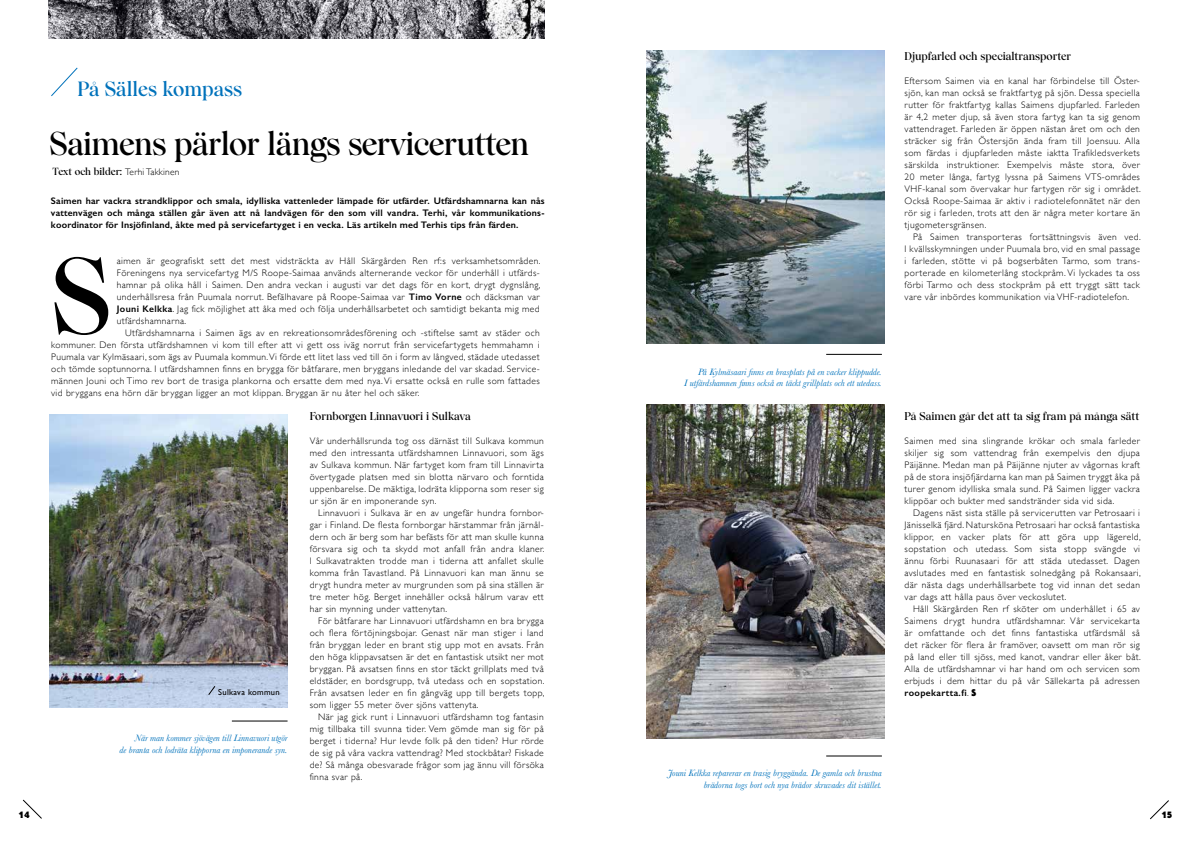
<style>
.page{position:relative;width:1191px;height:842px;background:#fff}
.page>*{position:absolute;margin:0;border:0;box-sizing:border-box;transform-origin:0 0}
.t1{font:600 32px "Wulkan Display";letter-spacing:-.02em;color:#000}
.t2{font:600 20px "Wulkan Display";color:#0072bb}
.t3{font:600 11px "Wulkan Display";color:#000}
.t4{font:600 10px "Wulkan Display";color:#000}
.t5{font:300 9.5px/12px "Gill Sans";letter-spacing:.04em;color:#000;text-align:justify}
.t6{font:italic 9.5px/11.4px "Baskerville";color:#0072bb;text-align:right}
.t7{font:600 9.5px/12px "Gill Sans";letter-spacing:.02em;color:#000;text-align:justify}
.t8{font:600 9.5px "Gill Sans";letter-spacing:.04em;color:#000}
.t9{font:900 9px "Serif Gothic Std";color:#000}
.t10{font:8.5px "Gill Sans";letter-spacing:.04em;color:#000}
.s1{font-family:"Gill Sans";font-weight:300;font-size:9.5px}
.s2{font-weight:600}
.s3{font-weight:300}
.s4{font-family:"Serif Gothic Std";font-weight:900}
</style>
<div class="page">
<svg style="left:51px;top:67px;width:27px;height:30px"></svg>
<svg style="left:48px;top:7px;width:1px;height:13px"></svg>
<img style="left:49px;top:0;width:495px;height:39px">
<img style="left:50px;top:414px;width:237px;height:293px">
<hr style="left:232px;top:720px;width:55px;height:1px;background:#000">
<img style="left:646px;top:405px;width:238px;height:333px">
<hr style="left:826px;top:755px;width:56px;height:1px;background:#000">
<img style="left:646px;top:51px;width:238px;height:293px">
<hr style="left:826px;top:354px;width:56px;height:1px;background:#000">
<svg style="left:54px;top:257px;width:54px;height:78px"></svg>
<svg style="left:208px;top:685px;width:8px;height:10px"></svg>
<svg style="left:22px;top:799px;width:20px;height:20px"></svg>
<svg style="left:1150px;top:800px;width:19px;height:20px"></svg>
<h2 class="t2" style="left:78px;top:77px;width:166px">På Sälles kompass</h2>
<h1 class="t1" style="left:50px;top:124px;width:481px">Saimens pärlor längs servicerutten</h1>
<p class="t4" style="left:53px;top:166px;width:128px">Text och bilder: <span class="s1">Terhi Takkinen</span></p>
<p class="t7" style="left:51px;top:195px;width:495px">Saimen har vackra strandklippor och smala, idylliska vattenleder lämpade för utfärder. Utfärdshamnarna kan nås vattenvägen och många ställen går även att nå landvägen för den som vill vandra. Terhi, vår kommunikations&shy;koordinator för Insjöfinland, åkte med på servicefartyget i en vecka. Läs artikeln med Terhis tips från färden.</p>
<p class="t5" style="left:117px;top:254px;width:425px">aimen är geografiskt sett det mest vidsträckta av Håll Skärgården Ren rf:s verksamhetsområden.<br>Föreningens nya servicefartyg M/S Roope-Saimaa används alternerande veckor för underhåll i utfärds&shy;hamnar på olika håll i Saimen. Den andra veckan i augusti var det dags för en kort, drygt dygnslång, underhållsresa från Puumala norrut. Befälhavare på Roope-Saimaa var <span class="s2">Timo Vorne</span> och däcksman var <span class="s2">Jouni Kelkka</span>. Jag fick möjlighet att åka med och följa underhållsarbetet och samtidigt bekanta mig med utfärdshamnarna.</p>
<p class="t5" style="left:51px;top:326px;width:490px;text-indent:74px">Utfärdshamnarna i Saimen ägs av en rekreationsområdesförening och -stiftelse samt av städer och kommuner. Den första utfärdshamnen vi kom till efter att vi gett oss iväg norrut från servicefartygets hemmahamn i Puumala var Kylmäsaari, som ägs av Puumala kommun. Vi förde ett litet lass ved till ön i form av långved, städade utedasset och tömde soptunnorna. I utfärdshamnen finns en brygga för båtfarare, men bryggans inledande del var skadad. Service&shy;männen Jouni och Timo rev bort de trasiga plankorna och ersatte dem med nya. Vi ersatte också en rulle som fattades vid bryggans ena hörn där bryggan ligger an mot klippan. Bryggan är nu åter hel och säker.</p>
<p class="t3" style="left:904px;top:50px;width:168px">Djupfarled och specialtransporter</p>
<p class="t5" style="left:904px;top:74px;width:238px">Eftersom Saimen via en kanal har förbindelse till Öster&shy;sjön, kan man också se fraktfartyg på sjön. Dessa speciella rutter för fraktfartyg kallas Saimens djupfarled. Farleden är 4,2 meter djup, så även stora fartyg kan ta sig genom vattendraget. Farleden är öppen nästan året om och den sträcker sig från Östersjön ända fram till Joensuu. Alla som färdas i djupfarleden måste iaktta Trafikledsverkets särskilda instruktioner. Exempelvis måste stora, över 20 meter långa, fartyg lyssna på Saimens VTS-områdes VHF-kanal som övervakar hur fartygen rör sig i området.<br>Också Roope-Saimaa är aktiv i radiotelefonnätet när den rör sig i farleden, trots att den är några meter kortare än tjugometersgränsen.</p>
<p class="t5" style="left:904px;top:230px;width:238px;text-indent:9px">På Saimen transporteras fortsättningsvis även ved.<br>I kvällsskymningen under Puumala bro, vid en smal passage i farleden, stötte vi på bogserbåten Tarmo, som trans&shy;porterade en kilometerlång stockpråm. Vi lyckades ta oss förbi Tarmo och dess stockpråm på ett tryggt sätt tack vare vår inbördes kommunikation via VHF-radiotelefon.</p>
<p class="t6" style="left:684px;top:366px;width:199px">På Kylmäsaari finns en brasplats på en vacker klippudde.<br>I utfärdshamnen finns också en täckt grillplats och ett utedass.</p>
<p class="t3" style="left:310px;top:410px;width:163px">Fornborgen Linnavuori i Sulkava</p>
<p class="t5" style="left:310px;top:434px;width:236px">Vår underhållsrunda tog oss därnäst till Sulkava kommun med den intressanta utfärdshamnen Linnavuori, som ägs av Sulkava kommun. När fartyget kom fram till Linnavirta övertygade platsen med sin blotta närvaro och forntida uppenbarelse. De mäktiga, lodräta klipporna som reser sig ur sjön är en imponerande syn.</p>
<p class="t5" style="left:310px;top:506px;width:236px;text-indent:9px">Linnavuori i Sulkava är en av ungefär hundra fornbor&shy;gar i Finland. De flesta fornborgar härstammar från järnål&shy;dern och är berg som har befästs för att man skulle kunna försvara sig och ta skydd mot anfall från andra klaner.<br>I Sulkavatrakten trodde man i tiderna att anfallet skulle komma från Tavastland. På Linnavuori kan man ännu se drygt hundra meter av murgrunden som på sina ställen är tre meter hög. Berget innehåller också hålrum varav ett har sin mynning under vattenytan.</p>
<p class="t5" style="left:310px;top:614px;width:236px;text-indent:9px">För båtfarare har Linnavuori utfärdshamn en bra brygga och flera förtöjningsbojar. Genast när man stiger i land från bryggan leder en brant stig upp mot en avsats. Från den höga klippavsatsen är det en fantastisk utsikt ner mot bryggan. På avsatsen finns en stor täckt grillplats med två eldstäder, en bordsgrupp, två utedass och en sopstation.<br>Från avsatsen leder en fin gångväg upp till bergets topp, som ligger 55 meter över sjöns vattenyta.</p>
<p class="t5" style="left:310px;top:710px;width:236px;text-indent:9px">När jag gick runt i Linnavuori utfärdshamn tog fantasin mig tillbaka till svunna tider. Vem gömde man sig för på berget i tiderna? Hur levde folk på den tiden? Hur rörde de sig på våra vackra vattendrag? Med stockbåtar? Fiskade de? Så många obesvarade frågor som jag ännu vill försöka finna svar på.</p>
<p class="t3" style="left:904px;top:410px;width:236px">På Saimen går det att ta sig fram på många sätt</p>
<p class="t5" style="left:904px;top:434px;width:237px">Saimen med sina slingrande krökar och smala farleder skiljer sig som vattendrag från exempelvis den djupa Päijänne. Medan man på Päijänne njuter av vågornas kraft på de stora insjöfjärdarna kan man på Saimen tryggt åka på turer genom idylliska smala sund. På Saimen ligger vackra klippöar och bukter med sandstränder sida vid sida.</p>
<p class="t5" style="left:904px;top:506px;width:238px;text-indent:9px">Dagens näst sista ställe på servicerutten var Petrosaari i Jänisselkä fjärd. Natursköna Petrosaari har också fantastiska klippor, en vacker plats för att göra upp lägereld, sopstation och utedass. Som sista stopp svängde vi ännu förbi Ruunasaari för att städa utedasset. Dagen avslutades med en fantastisk solnedgång på Rokansaari, där nästa dags underhållsarbete tog vid innan det sedan var dags att hålla paus över veckoslutet.</p>
<p class="t5" style="left:904px;top:602px;width:238px;text-indent:9px">Håll Skärgården Ren rf sköter om underhållet i 65 av Saimens drygt hundra utfärdshamnar. Vår servicekarta är omfattande och det finns fantastiska utfärdsmål så det räcker för flera år framöver, oavsett om man rör sig på land eller till sjöss, med kanot, vandrar eller åker båt.<br>Alla de utfärdshamnar vi har hand om och servicen som erbjuds i dem hittar du på vår Sällekarta på adressen</p>
<p class="t10" style="left:218px;top:687px;width:63px">Sulkava kommun</p>
<p class="t8" style="left:904px;top:687px;width:73px">roopekartta.fi<span class="s3">.</span> <span class="s4">S</span></p>
<p class="t6" style="left:119px;top:732px;width:170px">När man kommer sjövägen till Linnavuori utgör<br>de branta och lodräta klipporna en imponerande syn.</p>
<p class="t6" style="left:668px;top:767px;width:215px">Jouni Kelkka reparerar en trasig bryggända. De gamla och brustna brädorna togs bort och nya brädor skruvades dit istället.</p>
<p class="t9" style="left:19px;top:810px;width:12px">14</p>
<p class="t9" style="left:1161px;top:810px;width:12px">15</p>
</div>
